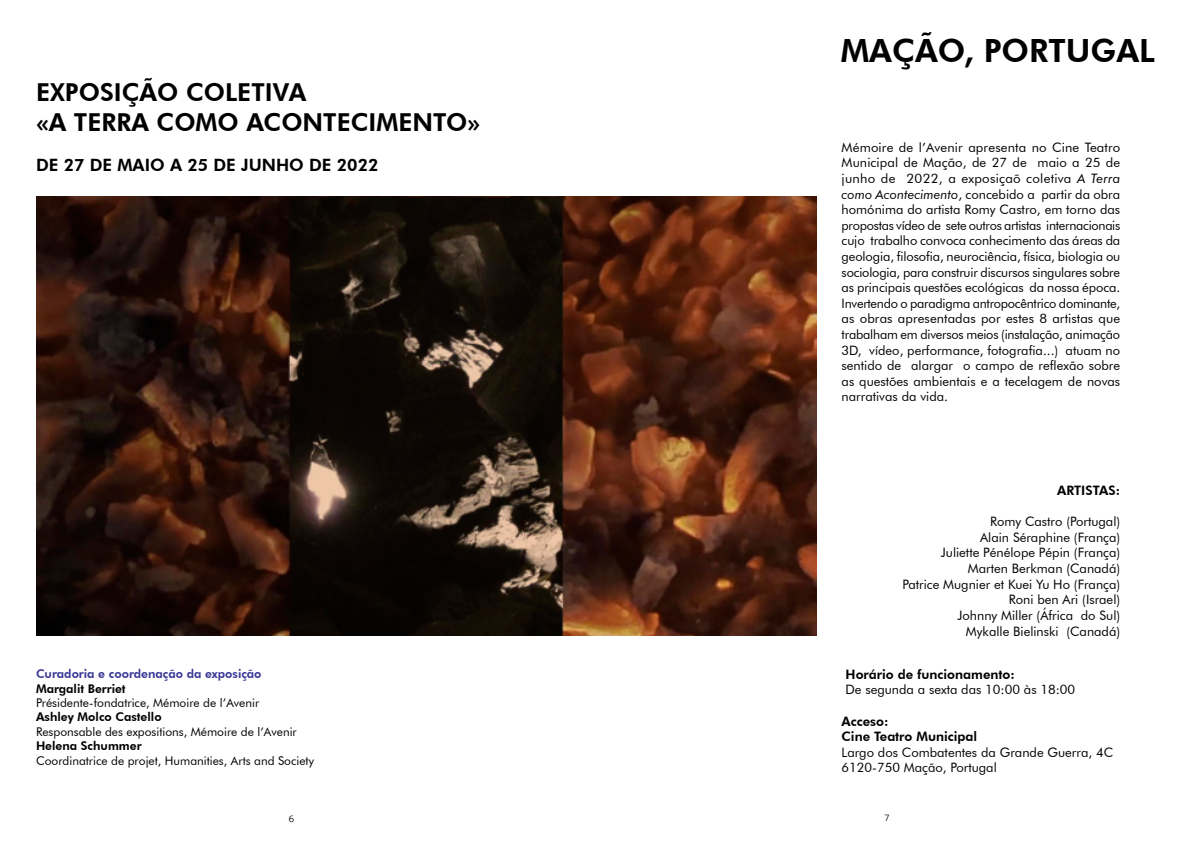
<style>
.page{position:relative;width:1191px;height:842px;background:#fff}
.page>*{position:absolute;margin:0;border:0;box-sizing:border-box;transform-origin:0 0}
.t1{font:800 32px "Futura BT";color:#000}
.t2{font:800 24.7px/29.7px "Futura BT";color:#000}
.t3{font:800 17px "Futura BT";color:#000}
.t4{font:13px/15.6px "Futura BT";color:#000;text-align:justify}
.t5{font:800 13px/15.6px "Futura BT";color:#000}
.t6{font:12px "Futura BT";color:#000}
.t7{font:800 12px "Futura BT";color:#000}
.t8{font:800 12px "Futura BT";color:#3a3896}
.t9{font:300 9px "Prompt";color:#000}
.s1{font-style:italic}
</style>
<div class="page">
<img style="left:36px;top:197px;width:780px;height:439px">
<h2 class="t2" style="left:36px;top:77px;width:446px">EXPOSIÇÃO COLETIVA<br>«A TERRA COMO ACONTECIMENTO»</h2>
<h3 class="t3" style="left:36px;top:155px;width:344px">DE 27 DE MAIO A 25 DE JUNHO DE 2022</h3>
<p class="t8" style="left:36px;top:667px;width:227px">Curadoria e coordenação da exposição</p>
<p class="t7" style="left:36px;top:681px;width:91px">Margalit Berriet</p>
<p class="t6" style="left:36px;top:695px;width:225px">Présidente-fondatrice, Mémoire de l’Avenir</p>
<p class="t7" style="left:36px;top:710px;width:127px">Ashley Molco Castello</p>
<p class="t6" style="left:36px;top:724px;width:262px">Responsable des expositions, Mémoire de l’Avenir</p>
<p class="t7" style="left:36px;top:739px;width:107px">Helena Schummer</p>
<p class="t6" style="left:36px;top:753px;width:279px">Coordinatrice de projet, Humanities, Arts and Society</p>
<h1 class="t1" style="left:841px;top:32px;width:316px">MAÇÃO, PORTUGAL</h1>
<p class="t4" style="left:841px;top:139px;width:280px">Mémoire de l’Avenir apresenta no Cine Teatro Municipal de Mação, de 27 de maio a 25 de junho de 2022, a exposiçaõ coletiva <span class="s1">A Terra como Acontecimento</span>, concebido a partir da obra homónima do artista Romy Castro, em torno das propostas vídeo de sete outros artistas internacionais cujo trabalho convoca conhecimento das áreas da geologia, filosofia, neurociência, física, biologia ou sociologia, para construir discursos singulares sobre as principais questões ecológicas da nossa época.<br>Invertendo o paradigma antropocêntrico dominante, as obras apresentadas por estes 8 artistas que trabalham em diversos meios (instalação, animação 3D, vídeo, performance, fotografia...) atuam no sentido de alargar o campo de reflexão sobre as questões ambientais e a tecelagem de novas narrativas da vida.</p>
<p class="t5" style="left:1057px;top:482px;width:65px">ARTISTAS:</p>
<p class="t4" style="left:902px;top:514px;width:219px;text-align:right">Romy Castro (Portugal)<br>Alain Séraphine (França)<br>Juliette Pénélope Pépin (França)<br>Marten Berkman (Canadá)<br>Patrice Mugnier et Kuei Yu Ho (França)<br>Roni ben Ari (Israel)<br>Johnny Miller (África do Sul)<br>Mykalle Bielinski (Canadá)</p>
<p class="t5" style="left:845px;top:666px;width:171px">Horário de funcionamento:</p>
<p class="t4" style="left:845px;top:682px;width:231px">De segunda a sexta das 10:00 às 18:00</p>
<p class="t5" style="left:841px;top:713px;width:137px">Acceso:<br>Cine Teatro Municipal</p>
<p class="t4" style="left:841px;top:744px;width:273px">Largo dos Combatentes da Grande Guerra, 4C<br>6120-750 Mação, Portugal</p>
<p class="t9" style="left:289px;top:812px;width:7px">6</p>
<p class="t9" style="left:884px;top:811px;width:6px">7</p>
</div>
